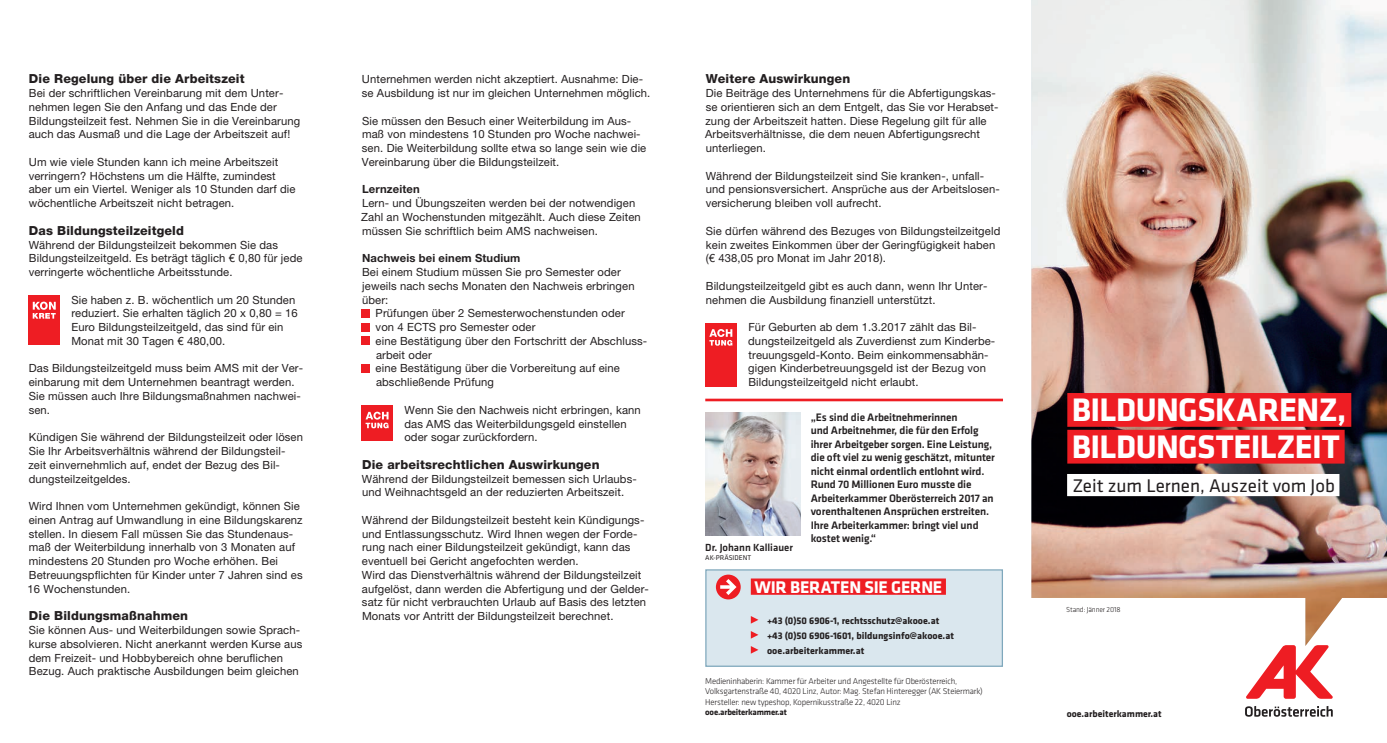
<style>
.page{position:relative;width:1387px;height:743px;background:#fff}
.page>*{position:absolute;margin:0;border:0;box-sizing:border-box;transform-origin:0 0}
.t1{font:700 33.75px/36.8px "Klavika Basic";letter-spacing:-.02em;color:#fff}
.t2{font:19px "Klavika Basic";color:#231f20}
.t3{font:700 17.5px "Klavika Basic";letter-spacing:-.015em;color:#fff}
.t4{font:800 12.5px "Helvetica Neue LT";letter-spacing:.01em;color:#231f20}
.t5{font:11.25px/13.8px "Helvetica Neue LT";letter-spacing:.01em;color:#231f20}
.t6{font:500 11.25px/13.5px "Klavika Basic";letter-spacing:-.01em;color:#231f20}
.t7{font:700 11.25px "Helvetica Neue LT";letter-spacing:.01em;color:#231f20}
.t8{font:500 10.75px "Klavika Basic";color:#231f20}
.t9{font:700 10px/15px "Klavika Basic";color:#231f20}
.t10{font:700 9.75px "Klavika Basic";color:#231f20}
.t11{font:300 8.75px/10.5px "Klavika Basic";letter-spacing:-.02em;color:#231f20}
.t12{font:700 8.75px "Klavika Basic";letter-spacing:-.02em;color:#231f20}
.t13{font:300 7.5px "Klavika Basic";letter-spacing:-.02em;color:#231f20}
.t14{font:7.12px "Klavika Basic";color:#231f20}
</style>
<div class="page">
<hr style="left:705px;top:398px;width:298px;height:3px;background:#ee1d23">
<div style="left:361px;top:309px;width:8px;height:8px;background:#ee1d23"></div>
<div style="left:361px;top:323px;width:8px;height:8px;background:#ee1d23"></div>
<div style="left:361px;top:336px;width:8px;height:9px;background:#ee1d23"></div>
<div style="left:361px;top:364px;width:8px;height:8px;background:#ee1d23"></div>
<svg style="left:1246px;top:645px;width:87px;height:53px"></svg>
<svg style="left:1245px;top:706px;width:87px;height:10px"></svg>
<img style="left:1031px;top:0;width:356px;height:645px">
<div style="left:1067px;top:393px;width:284px;height:33px;background:#ee1d23"></div>
<div style="left:1067px;top:429px;width:277px;height:34px;background:#ee1d23"></div>
<div style="left:1067px;top:473px;width:272px;height:23px;background:#fff"></div>
<img style="left:705px;top:412px;width:95px;height:123px">
<div style="left:706px;top:569px;width:296px;height:96px;background:#dae7ee"></div>
<div style="left:751px;top:578px;width:195px;height:16px;background:#ee1d23"></div>
<svg style="left:751px;top:616px;width:7px;height:7px"></svg>
<svg style="left:751px;top:631px;width:7px;height:7px"></svg>
<svg style="left:751px;top:646px;width:7px;height:7px"></svg>
<div style="left:705px;top:569px;width:298px;height:97px;border:1px solid #7fa8bc"></div>
<div style="left:716px;top:574px;width:24px;height:25px;background:#ee1d23;border-radius:50%"></div>
<svg style="left:720px;top:579px;width:16px;height:15px"></svg>
<div style="left:28px;top:295px;width:32px;height:50px;background:#ee1d23"></div>
<svg style="left:33px;top:301px;width:23px;height:17px"></svg>
<div style="left:361px;top:405px;width:32px;height:36px;background:#ee1d23"></div>
<svg style="left:365px;top:411px;width:23px;height:17px"></svg>
<div style="left:705px;top:322px;width:32px;height:64px;background:#ee1d23"></div>
<svg style="left:709px;top:329px;width:23px;height:16px"></svg>
<p class="t4" style="left:29px;top:71px;width:217px">Die Regelung über die Arbeitszeit</p>
<p class="t5" style="left:29px;top:86px;width:273px">Bei der schriftlichen Vereinbarung mit dem Unter&shy;nehmen legen Sie den Anfang und das Ende der Bildungsteilzeit fest. Nehmen Sie in die Vereinbarung auch das Ausmaß und die Lage der Arbeitszeit auf!</p>
<p class="t5" style="left:29px;top:155px;width:268px">Um wie viele Stunden kann ich meine Arbeitszeit verringern? Höchstens um die Hälfte, zumindest aber um ein Viertel. Weniger als 10 Stunden darf die wöchentliche Arbeitszeit nicht betragen.</p>
<p class="t4" style="left:29px;top:223px;width:156px">Das Bildungsteilzeitgeld</p>
<p class="t5" style="left:29px;top:237px;width:275px">Während der Bildungsteilzeit bekommen Sie das<br>Bildungsteilzeitgeld. Es beträgt täglich € 0,80 für jede verringerte wöchentliche Arbeitsstunde.</p>
<p class="t5" style="left:71px;top:292px;width:228px">Sie haben z. B. wöchentlich um 20 Stunden reduziert. Sie erhalten täglich 20 x 0,80 = 16<br>Euro Bildungsteilzeitgeld, das sind für ein Monat mit 30 Tagen € 480,00.</p>
<p class="t5" style="left:29px;top:361px;width:276px">Das Bildungsteilzeitgeld muss beim AMS mit der Ver&shy;einbarung mit dem Unternehmen beantragt werden.<br>Sie müssen auch Ihre Bildungsmaßnahmen nachwei&shy;sen.</p>
<p class="t5" style="left:28px;top:430px;width:276px">Kündigen Sie während der Bildungsteilzeit oder lösen Sie Ihr Arbeitsverhältnis während der Bildungsteil&shy;zeit einvernehmlich auf, endet der Bezug des Bil&shy;dungsteilzeitgeldes.</p>
<p class="t5" style="left:28px;top:498px;width:277px">Wird Ihnen vom Unternehmen gekündigt, können Sie einen Antrag auf Umwandlung in eine Bildungskarenz stellen. In diesem Fall müssen Sie das Stundenaus&shy;maß der Weiterbildung innerhalb von 3 Monaten auf mindestens 20 Stunden pro Woche erhöhen. Bei Betreuungspflichten für Kinder unter 7 Jahren sind es 16 Wochenstunden.</p>
<p class="t4" style="left:29px;top:608px;width:161px">Die Bildungsmaßnahmen</p>
<p class="t5" style="left:29px;top:622px;width:275px">Sie können Aus- und Weiterbildungen sowie Sprach&shy;kurse absolvieren. Nicht anerkannt werden Kurse aus dem Freizeit- und Hobbybereich ohne beruflichen Bezug. Auch praktische Ausbildungen beim gleichen</p>
<p class="t5" style="left:362px;top:72px;width:290px">Unternehmen werden nicht akzeptiert. Ausnahme: Die&shy;se Ausbildung ist nur im gleichen Unternehmen möglich.</p>
<p class="t5" style="left:362px;top:114px;width:286px">Sie müssen den Besuch einer Weiterbildung im Aus&shy;maß von mindestens 10 Stunden pro Woche nachwei&shy;sen. Die Weiterbildung sollte etwa so lange sein wie die Vereinbarung über die Bildungsteilzeit.</p>
<p class="t7" style="left:362px;top:182px;width:59px">Lernzeiten</p>
<p class="t5" style="left:361px;top:196px;width:281px">Lern- und Übungszeiten werden bei der notwendigen<br>Zahl an Wochenstunden mitgezählt. Auch diese Zeiten müssen Sie schriftlich beim AMS nachweisen.</p>
<p class="t7" style="left:362px;top:251px;width:160px">Nachweis bei einem Studium</p>
<p class="t5" style="left:362px;top:265px;width:274px">Bei einem Studium müssen Sie pro Semester oder jeweils nach sechs Monaten den Nachweis erbringen über:</p>
<p class="t5" style="left:376px;top:306px;width:273px">Prüfungen über 2 Semesterwochenstunden oder<br>von 4 ECTS pro Semester oder<br>eine Bestätigung über den Fortschritt der Abschluss&shy;arbeit oder<br>eine Bestätigung über die Vorbereitung auf eine abschließende Prüfung</p>
<p class="t5" style="left:404px;top:402px;width:238px">Wenn Sie den Nachweis nicht erbringen, kann das AMS das Weiterbildungsgeld einstellen oder sogar zurückfordern.</p>
<p class="t4" style="left:362px;top:456px;width:239px">Die arbeitsrechtlichen Auswirkungen</p>
<p class="t5" style="left:362px;top:471px;width:276px">Während der Bildungsteilzeit bemessen sich Urlaubs&shy;und Weihnachtsgeld an der reduzierten Arbeitszeit.</p>
<p class="t5" style="left:362px;top:512px;width:289px">Während der Bildungsteilzeit besteht kein Kündigungs&shy;und Entlassungsschutz. Wird Ihnen wegen der Forde&shy;rung nach einer Bildungsteilzeit gekündigt, kann das eventuell bei Gericht angefochten werden.<br>Wird das Dienstverhältnis während der Bildungsteilzeit aufgelöst, dann werden die Abfertigung und der Gelder&shy;satz für nicht verbrauchten Urlaub auf Basis des letzten Monats vor Antritt der Bildungsteilzeit berechnet.</p>
<p class="t4" style="left:705px;top:71px;width:146px">Weitere Auswirkungen</p>
<p class="t5" style="left:705px;top:86px;width:295px">Die Beiträge des Unternehmens für die Abfertigungskas&shy;se orientieren sich an dem Entgelt, das Sie vor Herabset&shy;zung der Arbeitszeit hatten. Diese Regelung gilt für alle Arbeitsverhältnisse, die dem neuen Abfertigungsrecht unterliegen.</p>
<p class="t5" style="left:706px;top:168px;width:295px">Während der Bildungsteilzeit sind Sie kranken-, unfall&shy;und pensionsversichert. Ansprüche aus der Arbeitslosen&shy;versicherung bleiben voll aufrecht.</p>
<p class="t5" style="left:705px;top:223px;width:296px">Sie dürfen während des Bezuges von Bildungsteilzeitgeld kein zweites Einkommen über der Geringfügigkeit haben (€ 438,05 pro Monat im Jahr 2018).</p>
<p class="t5" style="left:706px;top:278px;width:283px">Bildungsteilzeitgeld gibt es auch dann, wenn Ihr Unter&shy;nehmen die Ausbildung finanziell unterstützt.</p>
<p class="t5" style="left:748px;top:320px;width:249px">Für Geburten ab dem 1.3.2017 zählt das Bil&shy;dungsteilzeitgeld als Zuverdienst zum Kinderbe&shy;treuungsgeld-Konto. Beim einkommensabhän&shy;gigen Kinderbetreuungsgeld ist der Bezug von Bildungsteilzeitgeld nicht erlaubt.</p>
<p class="t6" style="left:810px;top:409px;width:186px">„Es sind die Arbeitnehmerinnen<br>und Arbeitnehmer, die für den Erfolg ihrer Arbeitgeber sorgen. Eine Leistung, die oft viel zu wenig geschätzt, mitunter nicht einmal ordentlich entlohnt wird.<br>Rund 70 Millionen Euro musste die Arbeiterkammer Oberösterreich 2017 an vorenthaltenen Ansprüchen erstreiten.<br>Ihre Arbeiterkammer: bringt viel und kostet wenig.“</p>
<p class="t8" style="left:705px;top:540px;width:89px">Dr. Johann Kalliauer</p>
<p class="t14" style="left:705px;top:552px;width:47px">AK-PRÄSIDENT</p>
<h3 class="t3" style="left:754px;top:573px;width:189px">WIR BERATEN SIE GERNE</h3>
<p class="t9" style="left:767px;top:612px;width:188px">+43 (0)50 6906-1, rechtsschutz@akooe.at +43 (0)50 6906-1601, bildungsinfo@akooe.at ooe.arbeiterkammer.at</p>
<p class="t11" style="left:705px;top:675px;width:279px">Medieninhaberin: Kammer für Arbeiter und Angestellte für Oberösterreich,<br>Volksgartenstraße 40, 4020 Linz, Autor: Mag. Stefan Hinteregger (AK Steiermark)<br>Hersteller: new typeshop, Kopernikusstraße 22, 4020 Linz</p>
<p class="t12" style="left:705px;top:705px;width:83px">ooe.arbeiterkammer.at</p>
<h1 class="t1" style="left:1071px;top:390px;width:276px">BILDUNGSKARENZ,<br>BILDUNGSTEILZEIT</h1>
<h2 class="t2" style="left:1072px;top:472px;width:264px">Zeit zum Lernen, Auszeit vom Job</h2>
<p class="t13" style="left:1066px;top:605px;width:56px">Stand: Jänner 2018</p>
<p class="t10" style="left:1066px;top:706px;width:96px">ooe.arbeiterkammer.at</p>
</div>
